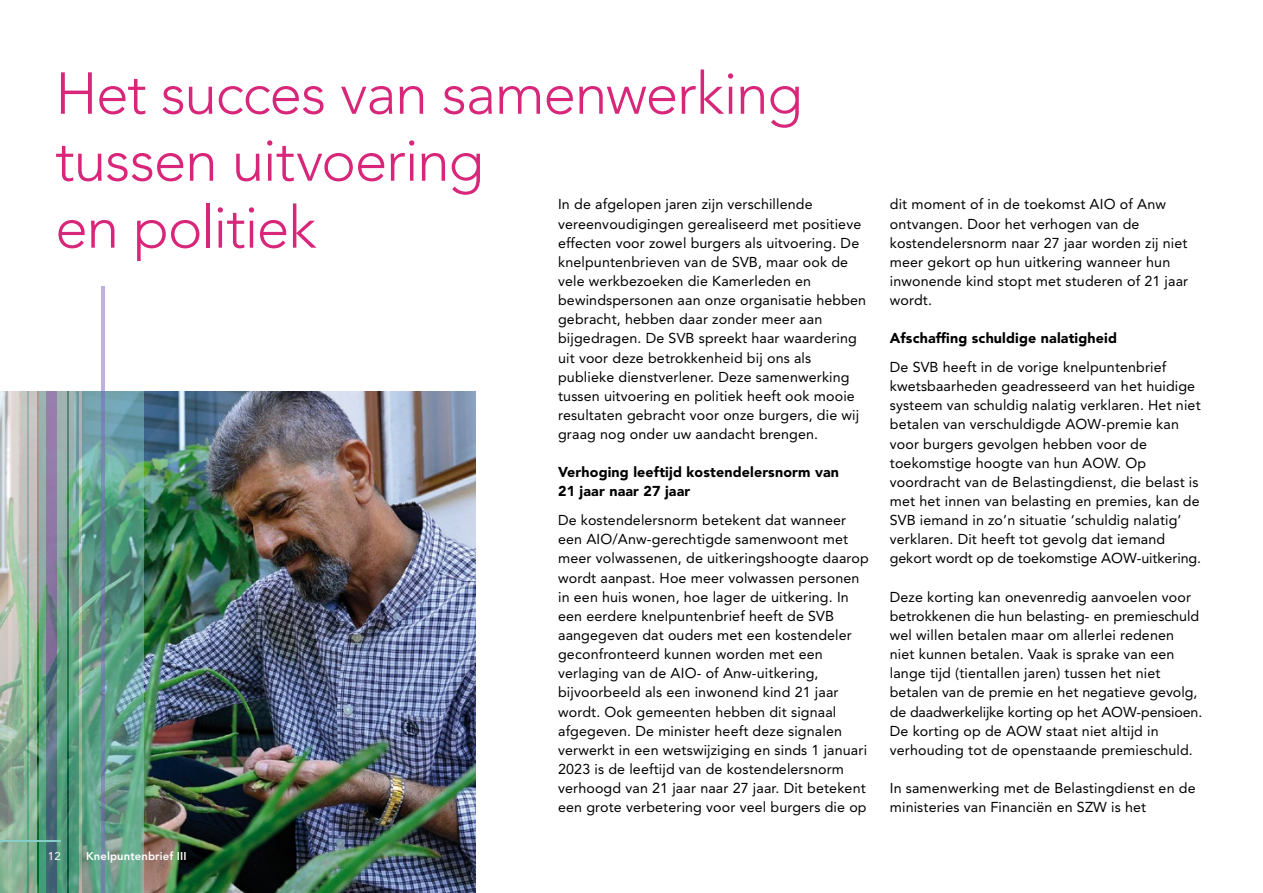
<style>
.page{position:relative;width:1263px;height:893px;background:#fff}
.page>*{position:absolute;margin:0;border:0;box-sizing:border-box;transform-origin:0 0}
.heading_hoofdstuktit{font:300 58.5px/66.9px "Avenir LT Std";letter-spacing:-.02em;color:#d8277a}
.platte_tekst{font:14.25px/19.2px "Avenir LT Std";letter-spacing:.01em;color:#000}
.tussenkop_H2{font:900 14.25px/19.2px "Avenir LT Std";letter-spacing:.01em;color:#000}
.t1{font:800 11.25px "Avenir LT Std";letter-spacing:.01em;color:#fff}
.t2{font:11.25px "Avenir LT Std";color:#fff}
</style>
<div class="page">
<img style="left:37px;top:391px;width:438px;height:502px">
<svg style="left:39px;top:391px;width:105px;height:502px;background:#68a28e"></svg>
<svg style="left:0;top:391px;width:37px;height:502px;background:#aabdad"></svg>
<svg style="left:8px;top:391px;width:4px;height:502px;background:#bcc7b8"></svg>
<svg style="left:46px;top:391px;width:10px;height:502px;background:#70718f"></svg>
<hr style="left:27px;top:391px;width:1px;height:502px;background:#87cec9">
<hr style="left:67px;top:391px;width:1px;height:502px;background:#01645a">
<hr style="left:80px;top:391px;width:2px;height:502px;background:#fff">
<svg style="left:101px;top:286px;width:4px;height:607px;background:#7d88b0"></svg>
<hr style="left:1262px;top:0;width:1px;height:893px;background:#c6c7c8">
<hr style="left:0;top:841px;width:61px;height:1px;background:#87cec9">
<h1 class="heading_hoofdstuktit" style="left:55px;top:60px;width:749px">Het succes van samenwerking tussen uitvoering<br>en politiek</h1>
<p class="platte_tekst" style="left:558px;top:195px;width:310px">In de afgelopen jaren zijn verschillende vereenvoudigingen gerealiseerd met positieve effecten voor zowel burgers als uitvoering. De knelpuntenbrieven van de SVB, maar ook de vele werkbezoeken die Kamerleden en bewindspersonen aan onze organisatie hebben gebracht, hebben daar zonder meer aan bijgedragen. De SVB spreekt haar waardering uit voor deze betrokkenheid bij ons als publieke dienstverlener. Deze samenwerking tussen uitvoering en politiek heeft ook mooie resultaten gebracht voor onze burgers, die wij graag nog onder uw aandacht brengen.</p>
<h2 class="tussenkop_H2" style="left:558px;top:463px;width:282px">Verhoging leeftijd kostendelersnorm van<br>21 jaar naar 27 jaar</h2>
<p class="platte_tekst" style="left:558px;top:511px;width:312px">De kostendelersnorm betekent dat wanneer een AIO/Anw-gerechtigde samenwoont met meer volwassenen, de uitkeringshoogte daarop wordt aanpast. Hoe meer volwassen personen in een huis wonen, hoe lager de uitkering. In een eerdere knelpuntenbrief heeft de SVB aangegeven dat ouders met een kostendeler geconfronteerd kunnen worden met een verlaging van de AIO- of Anw-uitkering, bijvoorbeeld als een inwonend kind 21 jaar wordt. Ook gemeenten hebben dit signaal afgegeven. De minister heeft deze signalen verwerkt in een wetswijziging en sinds 1 januari 2023 is de leeftijd van de kostendelersnorm verhoogd van 21 jaar naar 27 jaar. Dit betekent een grote verbetering voor veel burgers die op</p>
<p class="t2" style="left:48px;top:850px;width:14px">12</p>
<p class="t1" style="left:86px;top:849px;width:102px">Knelpuntenbrief III</p>
<p class="platte_tekst" style="left:890px;top:195px;width:300px">dit moment of in de toekomst AIO of Anw ontvangen. Door het verhogen van de kostendelersnorm naar 27 jaar worden zij niet meer gekort op hun uitkering wanneer hun inwonende kind stopt met studeren of 21 jaar wordt.</p>
<h2 class="tussenkop_H2" style="left:890px;top:329px;width:229px">Afschaffing schuldige nalatigheid</h2>
<p class="platte_tekst" style="left:890px;top:358px;width:313px">De SVB heeft in de vorige knelpuntenbrief kwetsbaarheden geadresseerd van het huidige systeem van schuldig nalatig verklaren. Het niet betalen van verschuldigde AOW-premie kan voor burgers gevolgen hebben voor de toekomstige hoogte van hun AOW. Op voordracht van de Belastingdienst, die belast is met het innen van belasting en premies, kan de SVB iemand in zo’n situatie ‘schuldig nalatig’ verklaren. Dit heeft tot gevolg dat iemand gekort wordt op de toekomstige AOW-uitkering.</p>
<p class="platte_tekst" style="left:890px;top:587px;width:314px">Deze korting kan onevenredig aanvoelen voor betrokkenen die hun belasting- en premieschuld wel willen betalen maar om allerlei redenen<br>niet kunnen betalen. Vaak is sprake van een lange tijd (tientallen jaren) tussen het niet betalen van de premie en het negatieve gevolg, de daadwerkelijke korting op het AOW-pensioen.<br>De korting op de AOW staat niet altijd in verhouding tot de openstaande premieschuld.</p>
<p class="platte_tekst" style="left:890px;top:779px;width:307px">In samenwerking met de Belastingdienst en de ministeries van Financiën en SZW is het</p>
</div>
